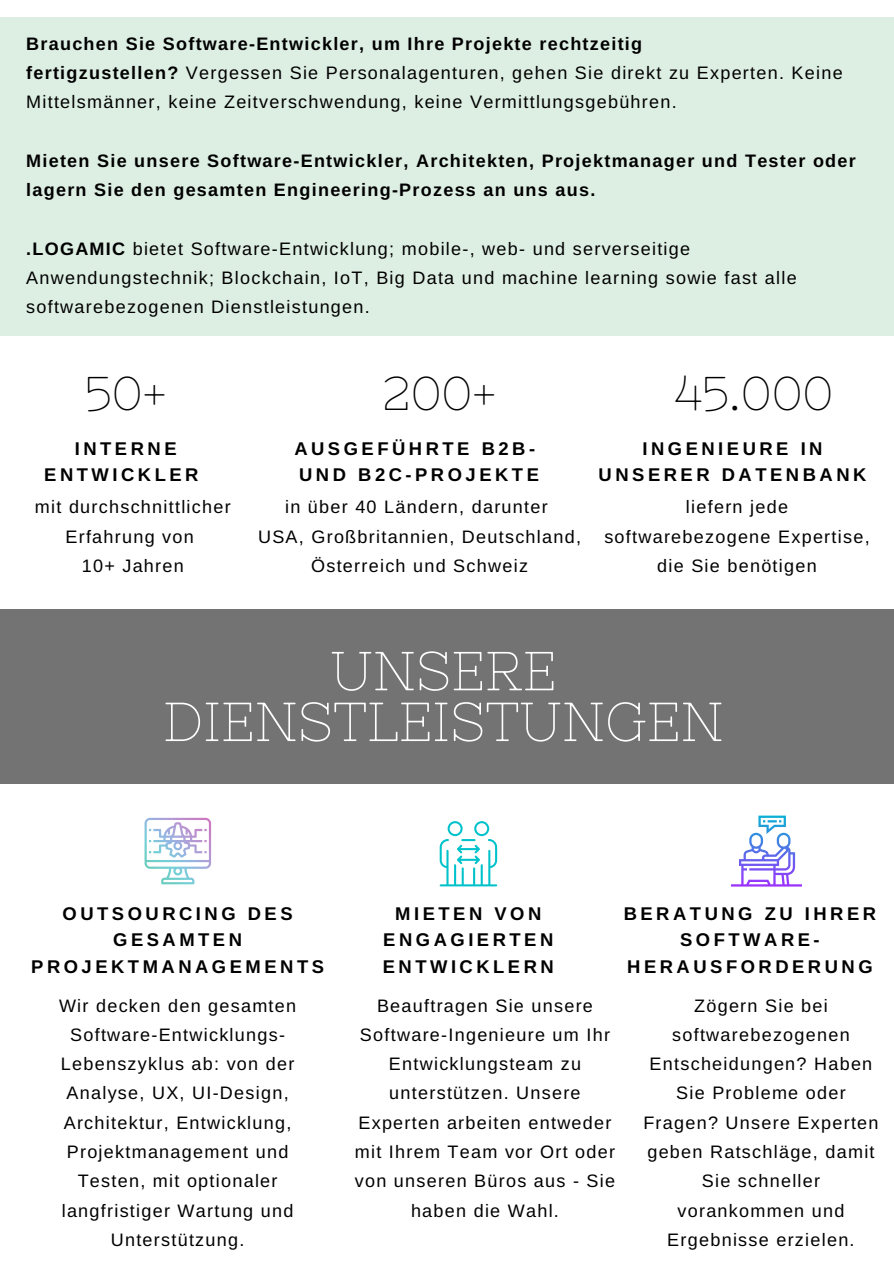
<style>
.page{position:relative;width:894px;height:1264px;background:#fff}
.page>*{position:absolute;margin:0;border:0;box-sizing:border-box;transform-origin:0 0}
.t1{font:54.75px/50.7px "Nixie One";color:#fff;text-align:center}
.t2{font:47.25px "Nixie One";color:#000}
.t3{font:700 18.45px/26.4px "Arimo";letter-spacing:.19em;color:#000;text-align:center}
.t4{font:18px/29.2px "Arimo";letter-spacing:.07em;color:#000;text-align:center}
.t5{font:700 18px/29.2px "Arimo";letter-spacing:.07em;color:#000}
.s1{font-weight:700}
</style>
<div class="page">
<div style="left:0;top:17px;width:893px;height:319px;background:#ddeee3"></div>
<div style="left:0;top:609px;width:893px;height:174px;background:#737373"></div>
<svg style="left:144px;top:817px;width:67px;height:67px"></svg>
<svg style="left:439px;top:821px;width:58px;height:65px"></svg>
<svg style="left:731px;top:815px;width:70px;height:71px"></svg>
<p class="t4" style="left:26px;top:29px;width:817px;text-align:left"><span class="s1">Brauchen Sie Software-Entwickler, um Ihre Projekte rechtzeitig<br>fertigzustellen?</span> Vergessen Sie Personalagenturen, gehen Sie direkt zu Experten. Keine<br>Mittelsmänner, keine Zeitverschwendung, keine Vermittlungsgebühren.</p>
<p class="t5" style="left:26px;top:146px;width:830px">Mieten Sie unsere Software-Entwickler, Architekten, Projektmanager und Tester oder lagern Sie den gesamten Engineering-Prozess an uns aus.</p>
<p class="t4" style="left:26px;top:234px;width:771px;text-align:left"><span class="s1">.LOGAMIC</span> bietet Software-Entwicklung; mobile-, web- und serverseitige<br>Anwendungstechnik; Blockchain, IoT, Big Data und machine learning sowie fast alle softwarebezogenen Dienstleistungen.</p>
<h2 class="t2" style="left:85px;top:366px;width:83px">50+</h2>
<h2 class="t2" style="left:382px;top:366px;width:115px">200+</h2>
<h2 class="t2" style="left:674px;top:366px;width:160px">45.000</h2>
<p class="t3" style="left:44px;top:435px;width:156px">INTERNE<br>ENTWICKLER</p>
<p class="t4" style="left:35px;top:492px;width:197px">mit durchschnittlicher<br>Erfahrung von<br>10+ Jahren</p>
<p class="t3" style="left:294px;top:435px;width:246px;text-align:left">AUSGEFÜHRTE B2B-<br>UND B2C-PROJEKTE</p>
<p class="t4" style="left:258px;top:492px;width:324px">in über 40 Ländern, darunter<br>USA, Großbritannien, Deutschland,<br>Österreich und Schweiz</p>
<p class="t3" style="left:598px;top:435px;width:269px">INGENIEURE IN<br>UNSERER DATENBANK</p>
<p class="t4" style="left:604px;top:492px;width:267px">liefern jede softwarebezogene Expertise, die Sie benötigen</p>
<h1 class="t1" style="left:163px;top:645px;width:562px">UNSERE<br>DIENSTLEISTUNGEN</h1>
<p class="t3" style="left:31px;top:900px;width:294px">OUTSOURCING DES<br>GESAMTEN<br>PROJEKTMANAGEMENTS</p>
<p class="t4" style="left:59px;top:990px;width:239px">Wir decken den gesamten<br>Software-Entwicklungs-<br>Lebenszyklus ab: von der<br>Analyse, UX, UI-Design,<br>Architektur, Entwicklung,<br>Projektmanagement und<br>Testen, mit optionaler langfristiger Wartung und<br>Unterstützung.</p>
<p class="t3" style="left:382px;top:900px;width:172px">MIETEN VON<br>ENGAGIERTEN<br>ENTWICKLERN</p>
<p class="t3" style="left:623px;top:900px;width:254px">BERATUNG ZU IHRER<br>SOFTWARE-<br>HERAUSFORDERUNG</p>
<p class="t4" style="left:355px;top:990px;width:262px">Beauftragen Sie unsere<br>Software-Ingenieure um Ihr<br>Entwicklungsteam zu unterstützen. Unsere<br>Experten arbeiten entweder mit Ihrem Team vor Ort oder von unseren Büros aus - Sie haben die Wahl.</p>
<p class="t4" style="left:643px;top:990px;width:237px">Zögern Sie bei softwarebezogenen<br>Entscheidungen? Haben<br>Sie Probleme oder<br>Fragen? Unsere Experten geben Ratschläge, damit<br>Sie schneller vorankommen und<br>Ergebnisse erzielen.</p>
</div>
